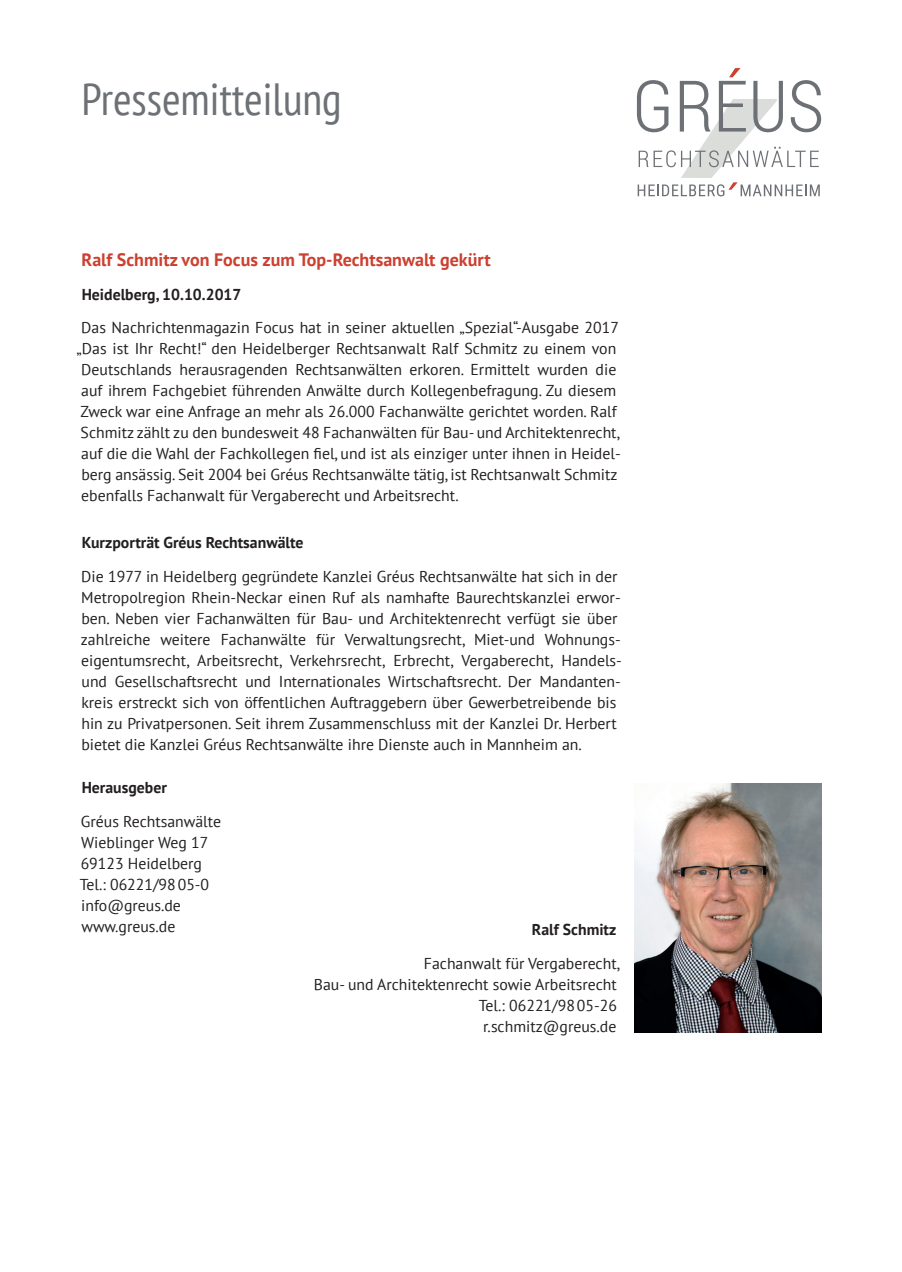
<style>
.page{position:relative;width:902px;height:1272px;background:#fff}
.page>*{position:absolute;margin:0;border:0;box-sizing:border-box;transform-origin:0 0}
.t1{font:condensed 45px "PT Sans";color:#6d7175}
.t2{font:700 18px "PT Sans";color:#cc4030}
.t3{font:15.75px/21px "PT Sans";color:#231f20}
.t4{font:700 15.75px "PT Sans";color:#231f20}
</style>
<div class="page">
<svg style="left:636px;top:68px;width:185px;height:128px"></svg>
<img style="left:634px;top:783px;width:187px;height:249px">
<h1 class="t1" style="left:82px;top:70px;width:262px">Pressemitteilung</h1>
<p class="t2" style="left:82px;top:247px;width:410px">Ralf Schmitz von Focus zum Top-Rechtsanwalt gekürt</p>
<p class="t4" style="left:82px;top:283px;width:161px">Heidelberg, 10.10.2017</p>
<p class="t3" style="left:81px;top:317px;width:539px">Das Nachrichtenmagazin Focus hat in seiner aktuellen „Spezial“-Ausgabe 2017</p>
<p class="t3" style="left:77px;top:338px;width:541px">„Das ist Ihr Recht!“ den Heidelberger Rechtsanwalt Ralf Schmitz zu einem von</p>
<p class="t3" style="left:81px;top:359px;width:536px">Deutschlands herausragenden Rechtsanwälten erkoren. Ermittelt wurden die</p>
<p class="t3" style="left:81px;top:380px;width:536px">auf ihrem Fachgebiet führenden Anwälte durch Kollegenbefragung. Zu diesem</p>
<p class="t3" style="left:80px;top:401px;width:538px">Zweck war eine Anfrage an mehr als 26.000 Fachanwälte gerichtet worden. Ralf</p>
<p class="t3" style="left:81px;top:422px;width:540px">Schmitz zählt zu den bundesweit 48 Fachanwälten für Bau- und Architektenrecht,</p>
<p class="t3" style="left:81px;top:443px;width:541px">auf die die Wahl der Fachkollegen fiel, und ist als einziger unter ihnen in Heidel-</p>
<p class="t3" style="left:81px;top:464px;width:537px">berg ansässig. Seit 2004 bei Gréus Rechtsanwälte tätig, ist Rechtsanwalt Schmitz</p>
<p class="t3" style="left:81px;top:485px;width:379px">ebenfalls Fachanwalt für Vergaberecht und Arbeitsrecht.</p>
<p class="t4" style="left:82px;top:532px;width:223px">Kurzporträt Gréus Rechtsanwälte</p>
<p class="t3" style="left:81px;top:565px;width:542px">Die 1977 in Heidelberg gegründete Kanzlei Gréus Rechtsanwälte hat sich in der Metropolregion Rhein-Neckar einen Ruf als namhafte Baurechtskanzlei erwor&shy;ben. Neben vier Fachanwälten für Bau- und Architektenrecht verfügt sie über zahlreiche weitere Fachanwälte für Verwaltungsrecht, Miet-und Wohnungs&shy;eigentumsrecht, Arbeitsrecht, Verkehrsrecht, Erbrecht, Vergaberecht, Handels&shy;und Gesellschaftsrecht und Internationales Wirtschaftsrecht. Der Mandanten&shy;kreis erstreckt sich von öffentlichen Auftraggebern über Gewerbetreibende bis hin zu Privatpersonen. Seit ihrem Zusammenschluss mit der Kanzlei Dr. Herbert bietet die Kanzlei Gréus Rechtsanwälte ihre Dienste auch in Mannheim an.</p>
<p class="t4" style="left:82px;top:777px;width:87px">Herausgeber</p>
<p class="t3" style="left:80px;top:810px;width:143px">Gréus Rechtsanwälte<br>Wieblinger Weg 17<br>69123 Heidelberg<br>Tel.: 06221/9805-0 info@greus.de www.greus.de</p>
<p class="t4" style="left:532px;top:919px;width:86px">Ralf Schmitz</p>
<p class="t3" style="left:314px;top:952px;width:307px;text-align:right">Fachanwalt für Vergaberecht,<br>Bau- und Architektenrecht sowie Arbeitsrecht<br>Tel.: 06221/9805-26<br>r.schmitz@greus.de</p>
</div>
